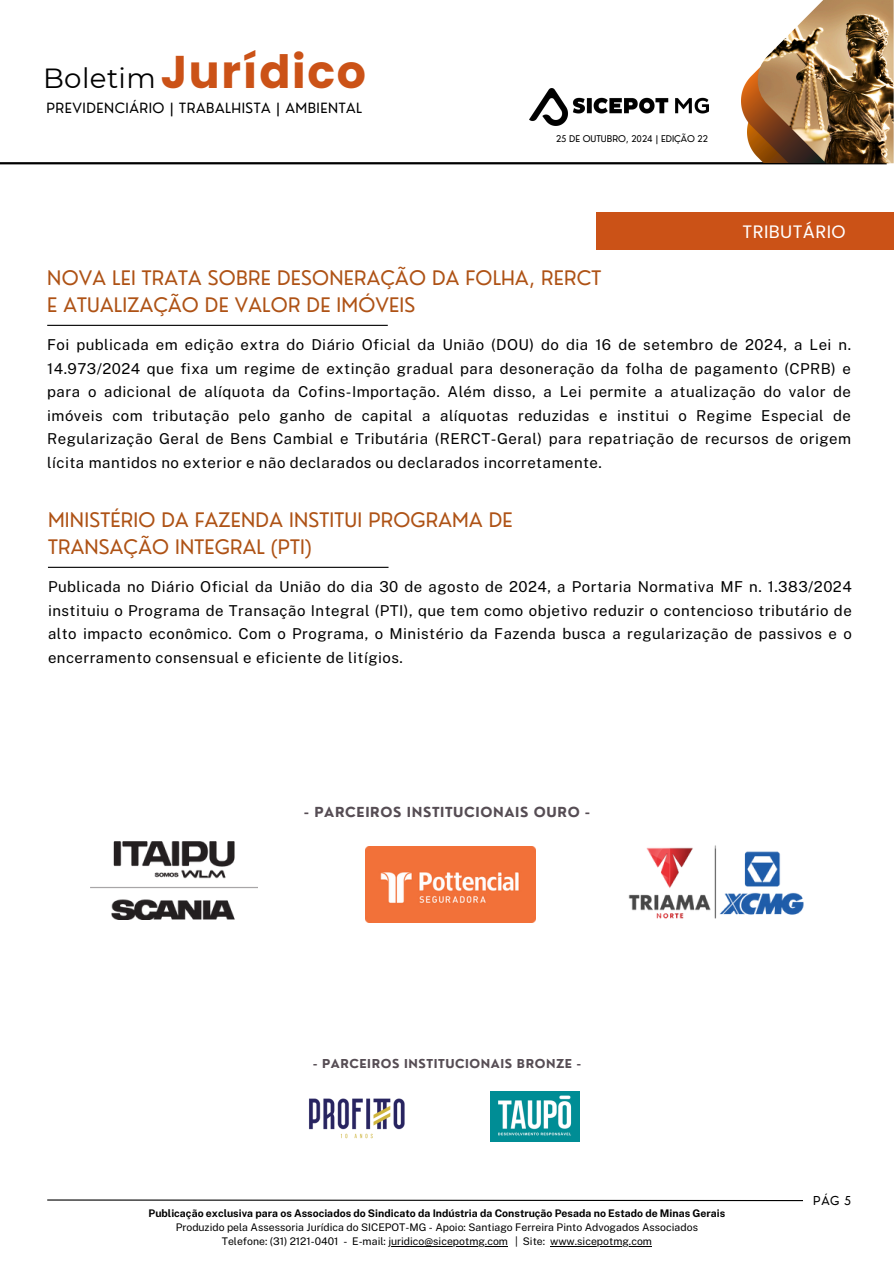
<style>
.page{position:relative;width:894px;height:1264px;background:#fff}
.page>*{position:absolute;margin:0;border:0;box-sizing:border-box;transform-origin:0 0}
.t1{font:700 45.75px "Poppins";letter-spacing:.04em;color:#cb5217}
.t2{font:27.6px "Montserrat";letter-spacing:.015em;color:#000}
.t3{font:19.5px/27px "Nourd";letter-spacing:.01em;color:#ae5215}
.t4{font:18px "Poppins";letter-spacing:.02em;color:#fff}
.t5{font:15px/23.7px "Public Sans";letter-spacing:.03em;color:#000;text-align:justify}
.t6{font:13.8px "Nourd";letter-spacing:.04em;color:#000}
.t7{font:700 13.5px "Nourd";letter-spacing:.045em;color:#564d54}
.t8{font:700 12px "Nourd";letter-spacing:.045em;color:#564d54}
.t9{font:12px "Nourd";color:#000}
.t10{font:10.5px "Public Sans";color:#000}
.t11{font:700 10.5px "Public Sans";color:#000}
.t12{font:9px "Nourd";color:#000}
</style>
<div class="page">
<hr style="left:0;top:162px;width:886px;height:2px;background:#000">
<img style="left:529px;top:88px;width:179px;height:37px">
<img style="left:741px;top:70px;width:16px;height:93px">
<img style="left:757px;top:0;width:136px;height:163px">
<svg style="left:47px;top:1199px;width:756px;height:2px;background:#717171"></svg>
<img style="left:365px;top:846px;width:170px;height:76px">
<img style="left:628px;top:845px;width:176px;height:74px">
<img style="left:309px;top:1098px;width:96px;height:41px">
<img style="left:490px;top:1091px;width:89px;height:50px">
<div style="left:596px;top:212px;width:297px;height:38px;background:#cb5217"></div>
<hr style="left:47px;top:325px;width:340px;height:1px;background:#000">
<hr style="left:48px;top:566px;width:340px;height:2px;background:#000">
<hr style="left:388px;top:1245px;width:120px;height:1px;background:#000">
<hr style="left:550px;top:1245px;width:101px;height:1px;background:#000">
<img style="left:91px;top:841px;width:166px;height:78px">
<h3 class="t1" style="left:161px;top:40px;width:207px">Jurídico</h3>
<h3 class="t6" style="left:46px;top:99px;width:317px">PREVIDENCIÁRIO | TRABALHISTA | AMBIENTAL</h3>
<p class="t2" style="left:43px;top:61px;width:114px">Boletim</p>
<p class="t12" style="left:556px;top:133px;width:153px">25 DE OUTUBRO, 2024 | EDIÇÃO 22</p>
<p class="t3" style="left:47px;top:264px;width:555px">NOVA LEI TRATA SOBRE DESONERAÇÃO DA FOLHA, RERCT<br>E ATUALIZAÇÃO DE VALOR DE IMÓVEIS</p>
<p class="t4" style="left:736px;top:218px;width:96px">LEGISLAÇÃ</p>
<p class="t4" style="left:742px;top:219px;width:104px">TRIBUTÁRIO</p>
<p class="t5" style="left:47px;top:332px;width:805px">Foi publicada em edição extra do Diário Oficial da União (DOU) do dia 16 de setembro de 2024, a Lei n.<br>14.973/2024 que fixa um regime de extinção gradual para desoneração da folha de pagamento (CPRB) e para o adicional de alíquota da Cofins-Importação. Além disso, a Lei permite a atualização do valor de imóveis com tributação pelo ganho de capital a alíquotas reduzidas e institui o Regime Especial de Regularização Geral de Bens Cambial e Tributária (RERCT-Geral) para repatriação de recursos de origem lícita mantidos no exterior e não declarados ou declarados incorretamente.</p>
<h3 class="t3" style="left:48px;top:506px;width:466px">MINISTÉRIO DA FAZENDA INSTITUI PROGRAMA DE<br>TRANSAÇÃO INTEGRAL (PTI)</h3>
<p class="t5" style="left:48px;top:574px;width:805px">Publicada no Diário Oficial da União do dia 30 de agosto de 2024, a Portaria Normativa MF n. 1.383/2024 instituiu o Programa de Transação Integral (PTI), que tem como objetivo reduzir o contencioso tributário de alto impacto econômico. Com o Programa, o Ministério da Fazenda busca a regularização de passivos e o encerramento consensual e eficiente de litígios.</p>
<p class="t7" style="left:304px;top:804px;width:287px">- PARCEIROS INSTITUCIONAIS OURO -</p>
<p class="t8" style="left:313px;top:1055px;width:269px">- PARCEIROS INSTITUCIONAIS BRONZE -</p>
<p class="t11" style="left:148px;top:1206px;width:578px">Publicação exclusiva para os Associados do Sindicato da Indústria da Construção Pesada no Estado de Minas Gerais</p>
<p class="t10" style="left:176px;top:1220px;width:523px">Produzido pela Assessoria Jurídica do SICEPOT-MG - Apoio: Santiago Ferreira Pinto Advogados Associados</p>
<p class="t10" style="left:222px;top:1234px;width:325px">Telefone: (31) 2121-0401 - E-mail: juridico@sicepotmg.com | Site:</p>
<p class="t10" style="left:550px;top:1234px;width:103px">www.sicepotmg.com</p>
<p class="t9" style="left:813px;top:1192px;width:39px">PÁG 5</p>
</div>
